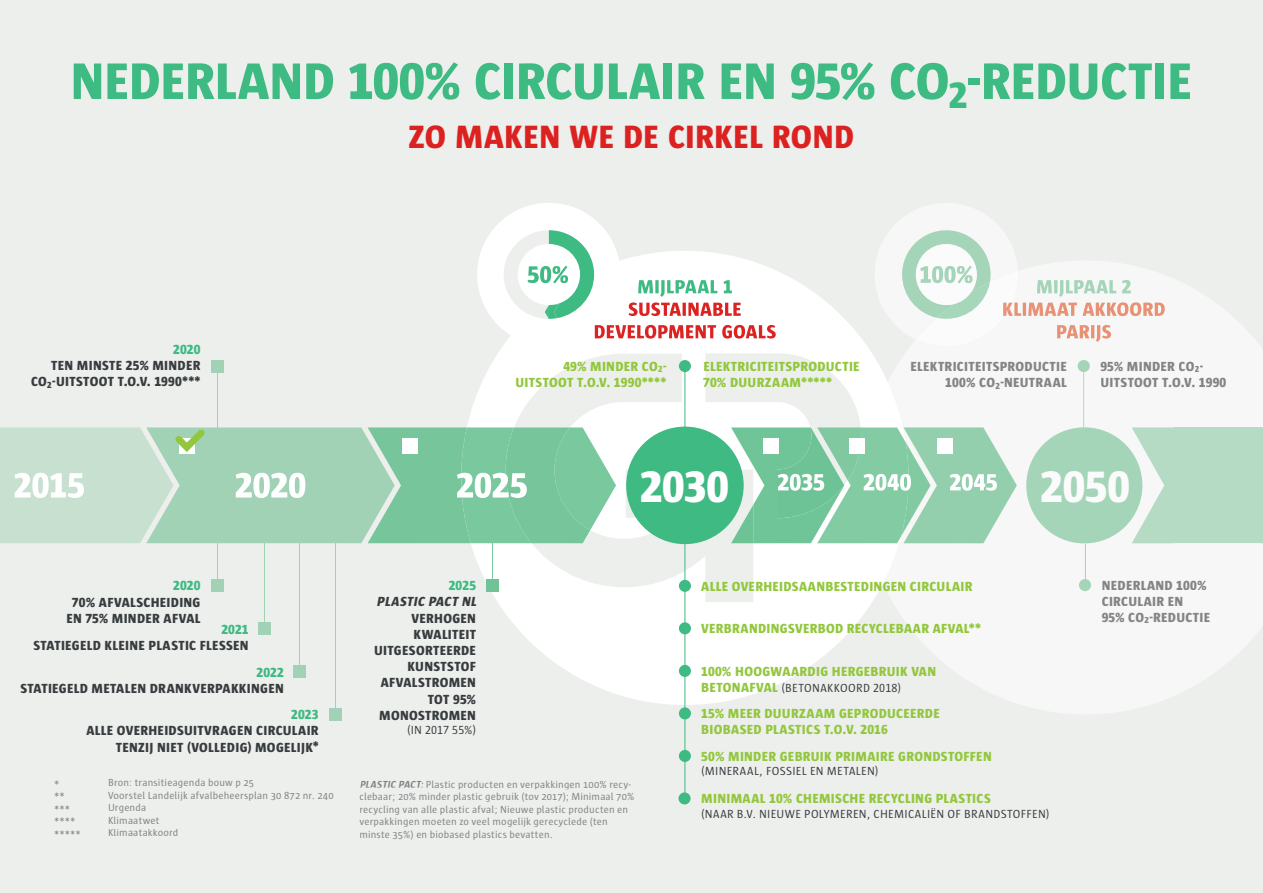
<style>
.page{position:relative;width:1263px;height:893px;background:#edefed}
.page>*{position:absolute;margin:0;border:0;box-sizing:border-box;transform-origin:0 0}
.t1{font:800 52.5px "Sun";letter-spacing:-.005em;color:#3eba83}
.t2{font:800 45px "Sun";color:#fff}
.t3{font:800 45px "Sun";color:#fbfbfb}
.t4{font:800 33px "Sun";letter-spacing:.01em;color:#dc2221}
.t5{font:800 13.5px/16.2px "Sun";letter-spacing:.02em;color:#92c73d}
.t6{font:800 13.5px/16.2px "Sun";letter-spacing:.02em;color:#373c3e;text-align:right}
.t7{font:800 13.5px/16.2px "Sun";letter-spacing:.02em;color:#848486}
.t8{font:800 13.5px "Sun";letter-spacing:.01em;color:#3eba83}
.t9{font:italic 800 13.5px "Sun";color:#373c3e}
.t10{font:12px "Sun";letter-spacing:.025em;color:#373c3e}
.t11{font:10.5px/12.6px "Sun";letter-spacing:.015em;color:#818283}
.s1{font-size:12px}
.s2{font-weight:700;font-style:italic}
.s3{font-weight:800;font-size:13.5px;color:#92c73d}
</style>
<div class="page">
<div style="left:461px;top:251px;width:447px;height:454px;background:#fff;border-radius:50%"></div>
<svg style="left:506px;top:353px;width:355px;height:249px"></svg>
<svg style="left:1261px;top:427px;width:2px;height:116px"></svg>
<div style="left:1174px;top:427px;width:87px;height:116px;background:#b5dbc4"></div>
<div style="left:627px;top:427px;width:116px;height:116px;background:#3fba82;border-radius:50%"></div>
<svg style="left:731px;top:427px;width:286px;height:116px"></svg>
<div style="left:477px;top:203px;width:144px;height:143px;background:#fff;border-radius:50%"></div>
<svg style="left:595px;top:325px;width:181px;height:14px"></svg>
<svg style="left:628px;top:280px;width:113px;height:36px"></svg>
<svg style="left:504px;top:230px;width:90px;height:89px"></svg>
<hr style="left:684px;top:364px;width:1px;height:65px;background:#3eba83">
<div style="left:679px;top:360px;width:12px;height:12px;background:#3eba83;border-radius:50%"></div>
<hr style="left:684px;top:522px;width:1px;height:273px;background:#3eba83">
<svg style="left:0;top:423px;width:616px;height:120px;background:#a7d6bb"></svg>
<div style="left:402px;top:438px;width:15px;height:16px;background:#fff"></div>
<div style="left:763px;top:438px;width:16px;height:16px;background:#fff"></div>
<div style="left:849px;top:438px;width:15px;height:16px;background:#fff"></div>
<div style="left:937px;top:438px;width:16px;height:16px;background:#fff"></div>
<hr style="left:493px;top:543px;width:1px;height:37px;background:#7ac99f">
<hr style="left:335px;top:543px;width:1px;height:166px;background:#a1d2b5">
<hr style="left:217px;top:543px;width:1px;height:37px;background:#a1d2b5">
<hr style="left:264px;top:543px;width:1px;height:80px;background:#a1d2b5">
<hr style="left:299px;top:543px;width:1px;height:123px;background:#a1d2b5">
<div style="left:679px;top:580px;width:12px;height:12px;background:#3eba83;border-radius:50%"></div>
<div style="left:679px;top:622px;width:12px;height:12px;background:#3eba83;border-radius:50%"></div>
<div style="left:679px;top:665px;width:12px;height:12px;background:#3eba83;border-radius:50%"></div>
<div style="left:679px;top:707px;width:12px;height:12px;background:#3eba83;border-radius:50%"></div>
<div style="left:679px;top:750px;width:12px;height:12px;background:#3eba83;border-radius:50%"></div>
<div style="left:678px;top:792px;width:12px;height:12px;background:#3eba83;border-radius:50%"></div>
<div style="left:1102px;top:580px;width:105px;height:10px;background:#f6f7f6"></div>
<div style="left:1102px;top:596px;width:81px;height:10px;background:#f6f7f6"></div>
<div style="left:1102px;top:612px;width:42px;height:10px;background:#f6f7f6"></div>
<div style="left:1150px;top:613px;width:60px;height:9px;background:#f6f7f6"></div>
<hr style="left:1085px;top:544px;width:1px;height:35px;background:#a4d5b9">
<div style="left:1079px;top:579px;width:12px;height:12px;background:#a4d5b9;border-radius:50%"></div>
<div style="left:911px;top:362px;width:156px;height:9px;background:#f6f7f6"></div>
<div style="left:946px;top:378px;width:49px;height:9px;background:#f6f7f6"></div>
<div style="left:1001px;top:378px;width:66px;height:9px;background:#f6f7f6"></div>
<div style="left:1101px;top:361px;width:41px;height:10px;background:#f6f7f6"></div>
<div style="left:1144px;top:362px;width:16px;height:9px;background:#f6f7f6"></div>
<div style="left:1161px;top:362px;width:14px;height:9px;background:#f6f7f6"></div>
<div style="left:1179px;top:362px;width:15px;height:9px;background:#f6f7f6"></div>
<div style="left:1101px;top:378px;width:125px;height:9px;background:#f6f7f6"></div>
<div style="left:1078px;top:360px;width:12px;height:12px;background:#a4d5b9;border-radius:50%"></div>
<svg style="left:1026px;top:372px;width:148px;height:171px"></svg>
<hr style="left:217px;top:372px;width:1px;height:55px;background:#a1d2b5">
<svg style="left:902px;top:230px;width:263px;height:116px"></svg>
<div style="left:487px;top:580px;width:12px;height:12px;background:#71c297"></div>
<div style="left:329px;top:709px;width:13px;height:12px;background:#a1d2b5"></div>
<div style="left:211px;top:580px;width:12px;height:12px;background:#a1d2b5"></div>
<div style="left:258px;top:623px;width:12px;height:12px;background:#a1d2b5"></div>
<div style="left:293px;top:666px;width:12px;height:12px;background:#a1d2b5"></div>
<div style="left:211px;top:360px;width:12px;height:12px;background:#a1d2b5"></div>
<h1 class="t1" style="left:70px;top:58px;width:1123px">NEDERLAND 100% CIRCULAIR EN 95% CO<sub>2</sub>-REDUCTIE</h1>
<h3 class="t4" style="left:409px;top:123px;width:447px">ZO MAKEN WE DE CIRKEL ROND</h3>
<p class="t8" style="left:173px;top:343px;width:29px">2020</p>
<p class="t6" style="left:31px;top:358px;width:171px">TEN MINSTE 25% MINDER<br>CO<sub>2</sub>-UITSTOOT T.O.V. 1990<span class="s1">***</span></p>
<p class="t5" style="left:515px;top:359px;width:152px;text-align:right">49% MINDER CO<sub>2</sub>-<br>UITSTOOT T.O.V. 1990<span class="s1">****</span></p>
<p class="t5" style="left:703px;top:359px;width:158px">ELEKTRICITEITSPRODUCTIE<br>70% DUURZAAM<span class="s1">*****</span></p>
<p class="t7" style="left:910px;top:359px;width:158px;text-align:right">ELEKTRICITEITSPRODUCTIE<br>100% CO<sub>2</sub>-NEUTRAAL</p>
<p class="t7" style="left:1100px;top:359px;width:127px">95% MINDER CO<sub>2</sub>-<br>UITSTOOT T.O.V. 1990</p>
<h2 class="t2" style="left:640px;top:467px;width:91px">2030</h2>
<h2 class="t3" style="left:1040px;top:467px;width:91px">2050</h2>
<p class="t8" style="left:173px;top:580px;width:29px">2020</p>
<p class="t6" style="left:66px;top:594px;width:136px;text-align:center">70% AFVALSCHEIDING<br>EN 75% MINDER AFVAL</p>
<p class="t8" style="left:221px;top:623px;width:29px">2021</p>
<p class="t6" style="left:33px;top:638px;width:217px">STATIEGELD KLEINE PLASTIC FLESSEN</p>
<p class="t8" style="left:256px;top:666px;width:29px">2022</p>
<p class="t6" style="left:20px;top:681px;width:265px">STATIEGELD METALEN DRANKVERPAKKINGEN</p>
<p class="t8" style="left:291px;top:709px;width:29px">2023</p>
<p class="t6" style="left:86px;top:723px;width:234px">ALLE OVERHEIDSUITVRAGEN CIRCULAIR<br>TENZIJ NIET (VOLLEDIG) MOGELIJK<span class="s1">*</span></p>
<p class="t11" style="left:54px;top:778px;width:7px">*</p>
<p class="t11" style="left:108px;top:776px;width:147px">Bron: transitieagenda bouw p 25</p>
<p class="t11" style="left:54px;top:790px;width:12px">**</p>
<p class="t11" style="left:108px;top:789px;width:227px">Voorstel Landelijk afvalbeheersplan 30 872 nr. 240</p>
<p class="t11" style="left:54px;top:803px;width:18px">***</p>
<p class="t11" style="left:108px;top:802px;width:40px">Urgenda</p>
<p class="t11" style="left:54px;top:816px;width:23px">****</p>
<p class="t11" style="left:108px;top:814px;width:53px">Klimaatwet</p>
<p class="t11" style="left:54px;top:828px;width:28px">*****</p>
<p class="t11" style="left:108px;top:827px;width:72px">Klimaatakkoord</p>
<p class="t8" style="left:449px;top:580px;width:29px">2025</p>
<p class="t9" style="left:377px;top:596px;width:103px">PLASTIC PACT NL</p>
<p class="t6" style="left:374px;top:610px;width:104px">VERHOGEN<br>KWALITEIT<br>UITGESORTEERDE<br>KUNSTSTOF<br>AFVALSTROMEN<br>TOT 95%<br>MONOSTROMEN</p>
<p class="t10" style="left:407px;top:724px;width:71px">(IN 2017 55%)</p>
<p class="t11" style="left:359px;top:778px;width:276px"><span class="s2">PLASTIC PACT:</span> Plastic producten en verpakkingen 100% recy&shy;clebaar; 20% minder plastic gebruik (tov 2017); Minimaal 70% recycling van alle plastic afval; Nieuwe plastic producten en verpakkingen moeten zo veel mogelijk gerecyclede (ten minste 35%) en biobased plastics bevatten.</p>
<p class="t5" style="left:701px;top:578px;width:273px">ALLE OVERHEIDSAANBESTEDINGEN CIRCULAIR</p>
<p class="t5" style="left:701px;top:621px;width:281px">VERBRANDINGSVERBOD RECYCLEBAAR AFVAL<span class="s1">**</span></p>
<p class="t5" style="left:701px;top:663px;width:236px">100% HOOGWAARDIG HERGEBRUIK VAN</p>
<p class="t10" style="left:701px;top:682px;width:201px"><span class="s3">BETONAFVAL</span> (BETONAKKOORD 2018)</p>
<p class="t5" style="left:701px;top:706px;width:240px">15% MEER DUURZAAM GEPRODUCEERDE<br>BIOBASED PLASTICS T.O.V. 2016</p>
<p class="t5" style="left:701px;top:748px;width:292px">50% MINDER GEBRUIK PRIMAIRE GRONDSTOFFEN</p>
<p class="t10" style="left:701px;top:765px;width:179px">(MINERAAL, FOSSIEL EN METALEN)</p>
<p class="t5" style="left:701px;top:791px;width:291px">MINIMAAL 10% CHEMISCHE RECYCLING PLASTICS</p>
<p class="t10" style="left:701px;top:808px;width:350px">(NAAR B.V. NIEUWE POLYMEREN, CHEMICALIËN OF BRANDSTOFFEN)</p>
<p class="t7" style="left:1102px;top:577px;width:110px">NEDERLAND 100%<br>CIRCULAIR EN<br>95% CO<sub>2</sub>-REDUCTIE</p>
</div>
